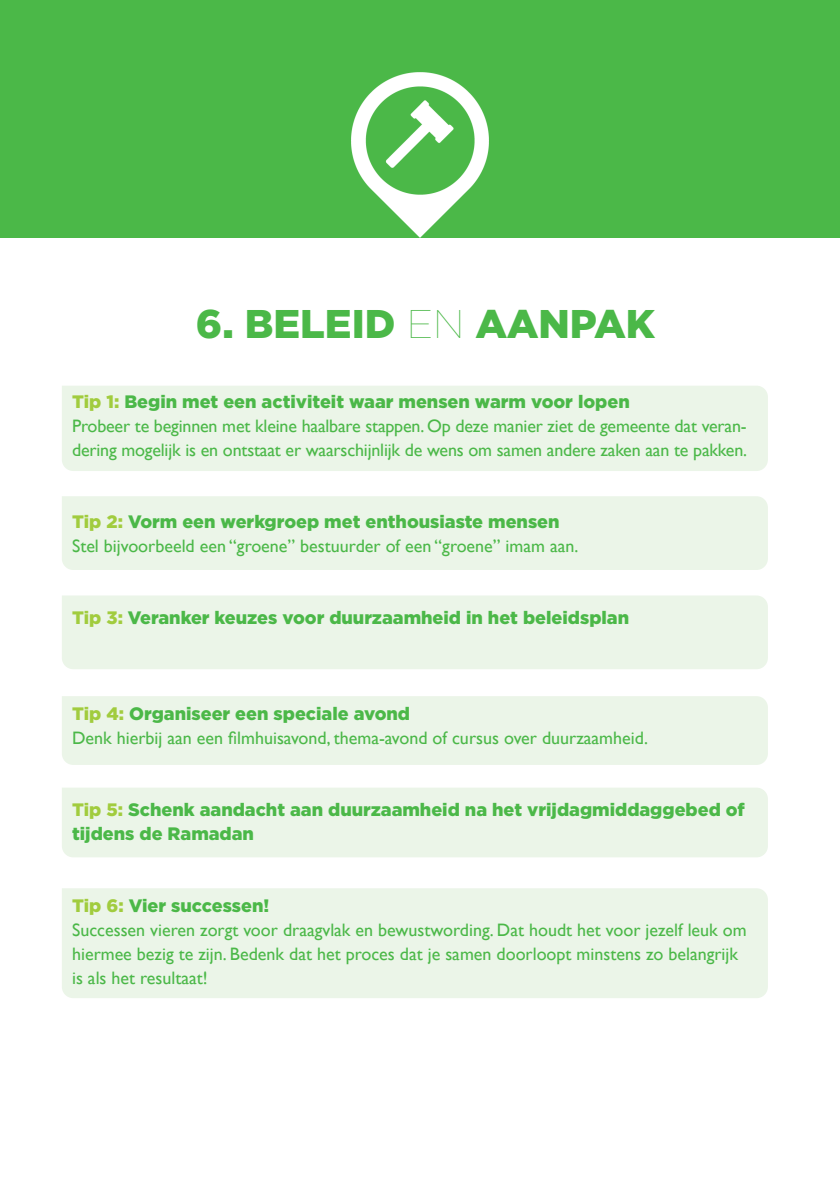
<style>
.page{position:relative;width:840px;height:1191px;background:#fff}
.page>*{position:absolute;margin:0;border:0;box-sizing:border-box;transform-origin:0 0}
.t1{font:900 40px "Gotham";color:#4bb848}
.t2{font:18px/24px "Gill Sans";color:#4bb848}
.t3{font:900 18px/24px "Gotham";color:#4bb848}
.s1{font-weight:100}
.s2{color:#a1cc3e}
</style>
<div class="page">
<div style="left:62px;top:386px;width:705px;height:85px;background:#ebf5e8"></div>
<div style="left:62px;top:496px;width:705px;height:74px;background:#ebf5e8"></div>
<div style="left:62px;top:595px;width:705px;height:74px;background:#ebf5e8"></div>
<div style="left:62px;top:696px;width:705px;height:69px;background:#ebf5e8"></div>
<div style="left:62px;top:788px;width:705px;height:69px;background:#ebf5e8"></div>
<div style="left:62px;top:888px;width:705px;height:110px;background:#ebf5e8"></div>
<div style="left:0;top:0;width:839px;height:237px;background:#4bb848"></div>
<img style="left:351px;top:72px;width:137px;height:165px">
<p class="t1" style="left:196px;top:296px;width:460px">6. BELEID <span class="s1">EN</span> AANPAK</p>
<p class="t3" style="left:72px;top:389px;width:559px"><span class="s2">Tip 1:</span> Begin met een activiteit waar mensen warm voor lopen</p>
<p class="t2" style="left:72px;top:414px;width:676px">Probeer te beginnen met kleine haalbare stappen. Op deze manier ziet de gemeente dat veran&shy;dering mogelijk is en ontstaat er waarschijnlijk de wens om samen andere zaken aan te pakken.</p>
<p class="t3" style="left:72px;top:509px;width:489px"><span class="s2">Tip 2:</span> Vorm een werkgroep met enthousiaste mensen</p>
<p class="t2" style="left:72px;top:534px;width:507px">Stel bijvoorbeeld een “groene” bestuurder of een “groene” imam aan.</p>
<p class="t3" style="left:72px;top:605px;width:558px"><span class="s2">Tip 3:</span> Veranker keuzes voor duurzaamheid in het beleidsplan</p>
<p class="t3" style="left:72px;top:701px;width:339px"><span class="s2">Tip 4:</span> Organiseer een speciale avond</p>
<p class="t2" style="left:72px;top:726px;width:577px">Denk hierbij aan een filmhuisavond, thema-avond of cursus over duurzaamheid.</p>
<p class="t3" style="left:72px;top:797px;width:674px"><span class="s2">Tip 5:</span> Schenk aandacht aan duurzaamheid na het vrijdagmiddaggebed of tijdens de Ramadan</p>
<p class="t3" style="left:72px;top:893px;width:199px"><span class="s2">Tip 6:</span> Vier successen!</p>
<p class="t2" style="left:72px;top:918px;width:675px">Successen vieren zorgt voor draagvlak en bewustwording. Dat houdt het voor jezelf leuk om</p>
<p class="t2" style="left:72px;top:942px;width:667px">hiermee bezig te zijn. Bedenk dat het proces dat je samen doorloopt minstens zo belangrijk</p>
<p class="t2" style="left:72px;top:966px;width:137px">is als het resultaat!</p>
</div>
